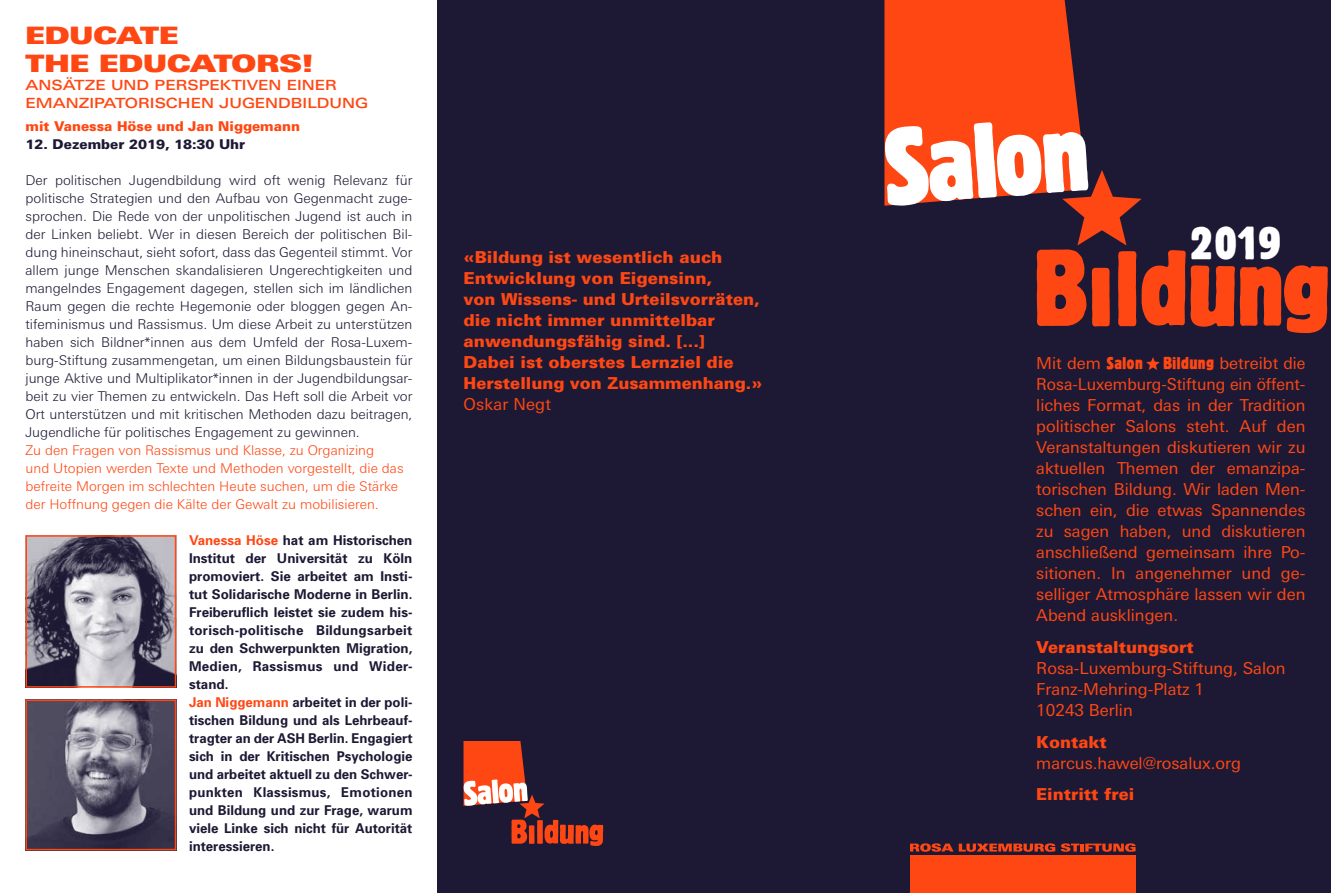
<style>
.page{position:relative;width:1331px;height:893px;background:#fff}
.page>*{position:absolute;margin:0;border:0;box-sizing:border-box;transform-origin:0 0}
.t1{font:112.35px "Block Normal";letter-spacing:.015em;color:#ff4713}
.t2{font:112.35px "Block Normal";color:#fff}
.t3{font:48.3px "Block Normal";color:#fff}
.t4{font:24px/28.5px "Linotype Univers Extd X Black";color:#ff4713}
.t5{font:16.5px/21px "Linotype Univers Basic";color:#ff4713;text-align:justify}
.t6{font:900 16.5px/21px "Univers";color:#ff4713}
.t7{font:500 14.1px/18px "Linotype Univers Extd";color:#ff4713}
.t8{font:300 13.5px/18px "Linotype Univers Basic";color:#1d1934;text-align:justify}
.t9{font:700 13.5px/18px "Univers";color:#1d1934}
.t10{font:300 13.5px/18px "Linotype Univers Basic";color:#ff4713}
.t11{font:900 13.5px "Univers";color:#ff4713}
.t12{font:900 13.5px "Univers";color:#1d1934}
.s1{color:#ff4713}
.s2{font-family:"Block Normal";font-size:18px}
</style>
<div class="page">
<div style="left:438px;top:0;width:893px;height:893px;background:#1d1934"></div>
<svg style="left:884px;top:0;width:258px;height:245px"></svg>
<svg style="left:1146px;top:357px;width:14px;height:13px"></svg>
<svg style="left:910px;top:843px;width:43px;height:9px"></svg>
<svg style="left:959px;top:843px;width:96px;height:9px"></svg>
<svg style="left:1061px;top:843px;width:75px;height:9px"></svg>
<div style="left:910px;top:856px;width:226px;height:37px;background:#ff4713"></div>
<svg style="left:463px;top:741px;width:140px;height:105px"></svg>
<img style="left:29px;top:538px;width:144px;height:147px">
<div style="left:26px;top:535px;width:150px;height:153px;border:2px solid #ff4713"></div>
<img style="left:26px;top:699px;width:150px;height:148px">
<div style="left:26px;top:700px;width:150px;height:150px;border:2px solid #ff4713"></div>
<h3 class="t4" style="left:26px;top:21px;width:290px">EDUCATE<br>THE EDUCATORS!</h3>
<p class="t7" style="left:26px;top:76px;width:344px">ANSÄTZE UND PERSPEKTIVEN EINER<br>EMANZIPATORISCHEN JUGENDBILDUNG</p>
<p class="t11" style="left:26px;top:117px;width:276px">mit Vanessa Höse und Jan Niggemann</p>
<p class="t12" style="left:26px;top:135px;width:221px">12. Dezember 2019, 18:30 Uhr</p>
<p class="t8" style="left:26px;top:171px;width:388px">Der politischen Jugendbildung wird oft wenig Relevanz für politische Strategien und den Aufbau von Gegenmacht zuge&shy;sprochen. Die Rede von der unpolitischen Jugend ist auch in der Linken beliebt. Wer in diesen Bereich der politischen Bil&shy;dung hineinschaut, sieht sofort, dass das Gegenteil stimmt. Vor allem junge Menschen skandalisieren Ungerechtigkeiten und mangelndes Engagement dagegen, stellen sich im ländlichen Raum gegen die rechte Hegemonie oder bloggen gegen An&shy;tifeminismus und Rassismus. Um diese Arbeit zu unterstützen haben sich Bildner*innen aus dem Umfeld der Rosa-Luxem&shy;burg-Stiftung zusammengetan, um einen Bildungsbaustein für junge Aktive und Multiplikator*innen in der Jugendbildungsar&shy;beit zu vier Themen zu entwickeln. Das Heft soll die Arbeit vor Ort unterstützen und mit kritischen Methoden dazu beitragen, Jugendliche für politisches Engagement zu gewinnen.</p>
<p class="t10" style="left:26px;top:441px;width:380px">Zu den Fragen von Rassismus und Klasse, zu Organizing<br>und Utopien werden Texte und Methoden vorgestellt, die das befreite Morgen im schlechten Heute suchen, um die Stärke der Hoffnung gegen die Kälte der Gewalt zu mobilisieren.</p>
<p class="t9" style="left:189px;top:532px;width:225px"><span class="s1">Vanessa Höse</span> hat am Historischen<br>Institut der Universität zu Köln promoviert. Sie arbeitet am Insti&shy;tut Solidarische Moderne in Berlin.<br>Freiberuflich leistet sie zudem his&shy;torisch-politische Bildungsarbeit zu den Schwerpunkten Migration,<br>Medien, Rassismus und Wider&shy;stand.<br><span class="s1">Jan Niggemann</span> arbeitet in der poli&shy;tischen Bildung und als Lehrbeauf&shy;tragter an der ASH Berlin. Engagiert sich in der Kritischen Psychologie und arbeitet aktuell zu den Schwer&shy;punkten Klassismus, Emotionen und Bildung und zur Frage, warum viele Linke sich nicht für Autorität interessieren.</p>
<p class="t6" style="left:463px;top:246px;width:300px">«Bildung ist wesentlich auch<br>Entwicklung von Eigensinn,<br>von Wissens- und Urteilsvorräten, die nicht immer unmittelbar anwendungsfähig sind. [...]<br>Dabei ist oberstes Lernziel die<br>Herstellung von Zusammenhang.»</p>
<p class="t5" style="left:463px;top:394px;width:89px">Oskar Negt</p>
<h1 class="t2" style="left:877px;top:109px;width:208px;rotate:-4deg">Salon</h1>
<h2 class="t3" style="left:1190px;top:218px;width:93px">2019</h2>
<h1 class="t1" style="left:1034px;top:230px;width:297px">Bildung</h1>
<p class="t5" style="left:1036px;top:353px;width:271px">Mit dem <span class="s2">Salon Bildung</span> betreibt die Rosa-Luxemburg-Stiftung ein öffent&shy;liches Format, das in der Tradition politischer Salons steht. Auf den Veranstaltungen diskutieren wir zu aktuellen Themen der emanzipa&shy;torischen Bildung. Wir laden Men&shy;schen ein, die etwas Spannendes zu sagen haben, und diskutieren anschließend gemeinsam ihre Po&shy;sitionen. In angenehmer und ge&shy;selliger Atmosphäre lassen wir den Abend ausklingen.</p>
<p class="t6" style="left:1036px;top:636px;width:159px">Veranstaltungsort</p>
<p class="t5" style="left:1036px;top:658px;width:251px;text-align:left">Rosa-Luxemburg-Stiftung, Salon<br>Franz-Mehring-Platz 1<br>10243 Berlin</p>
<p class="t6" style="left:1036px;top:731px;width:72px">Kontakt</p>
<p class="t5" style="left:1036px;top:752px;width:206px">marcus.hawel@rosalux.org</p>
<p class="t6" style="left:1036px;top:784px;width:100px">Eintritt frei</p>
</div>
